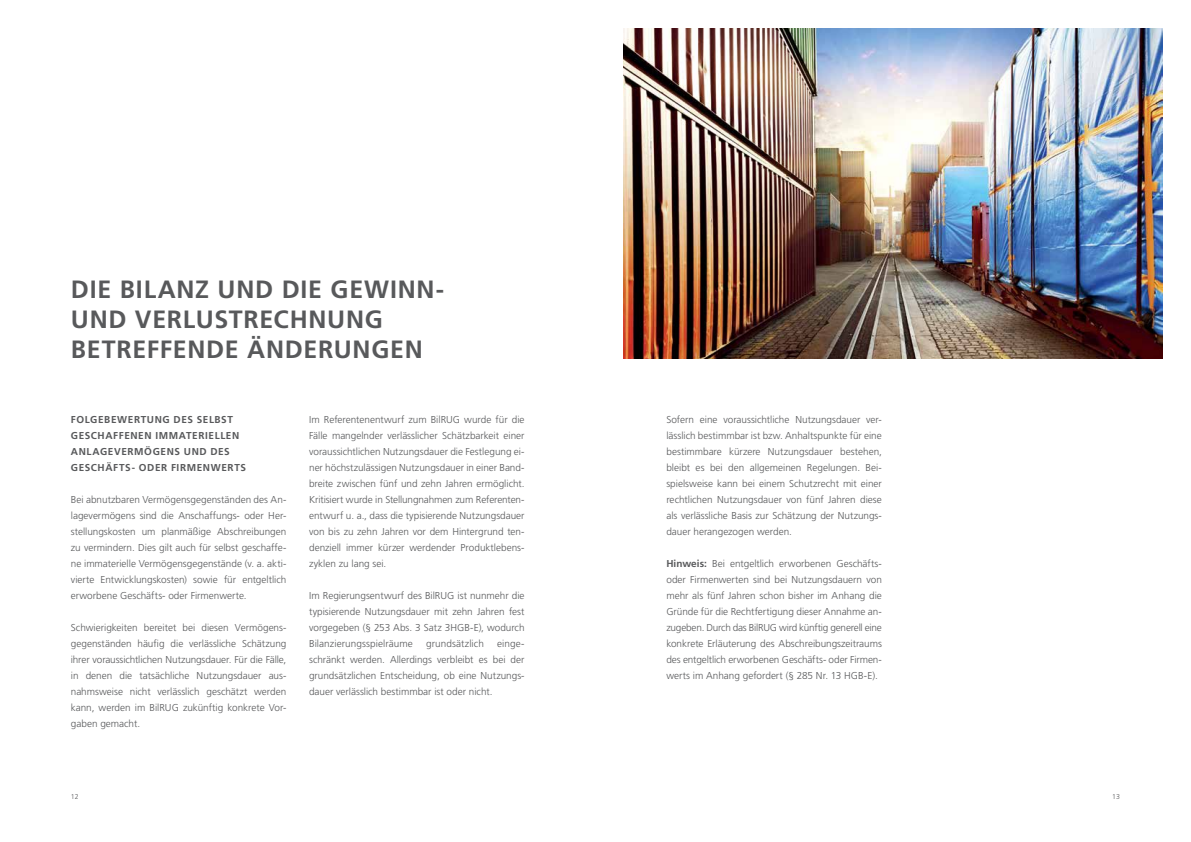
<style>
.page{position:relative;width:1191px;height:842px;background:#fff}
.page>*{position:absolute;margin:0;border:0;box-sizing:border-box;transform-origin:0 0}
.t1{font:700 25px/30px "Frutiger LT Std";letter-spacing:.03em;color:#58595b}
.t2{font:300 10px/16px "Frutiger LT Std";color:#58595b;text-align:justify}
.t3{font:700 10px/16px "Frutiger LT Std";letter-spacing:.06em;color:#58595b}
.t4{font:300 7px "Frutiger LT Std";color:#58595b}
.s1{font-weight:700}
</style>
<div class="page">
<img style="left:624px;top:28px;width:538px;height:331px">
<h1 class="t1" style="left:71px;top:274px;width:375px">DIE BILANZ UND DIE GEWINN-<br>UND VERLUSTRECHNUNG<br>BETREFFENDE ÄNDERUNGEN</h1>
<p class="t3" style="left:71px;top:411px;width:177px">FOLGEBEWERTUNG DES SELBST<br>GESCHAFFENEN IMMATERIELLEN<br>ANLAGEVERMÖGENS UND DES<br>GESCHÄFTS- ODER FIRMENWERTS</p>
<p class="t2" style="left:71px;top:492px;width:217px">Bei abnutzbaren Vermögensgegenständen des An&shy;lagevermögens sind die Anschaffungs- oder Her&shy;stellungskosten um planmäßige Abschreibungen zu vermindern. Dies gilt auch für selbst geschaffe&shy;ne immaterielle Vermögensgegenstände (v. a. akti&shy;vierte Entwicklungskosten) sowie für entgeltlich erworbene Geschäfts- oder Firmenwerte.</p>
<p class="t2" style="left:71px;top:620px;width:217px">Schwierigkeiten bereitet bei diesen Vermögens&shy;gegenständen häufig die verlässliche Schätzung ihrer voraussichtlichen Nutzungsdauer. Für die Fälle, in denen die tatsächliche Nutzungsdauer aus&shy;nahmsweise nicht verlässlich geschätzt werden kann, werden im BilRUG zukünftig konkrete Vor&shy;gaben gemacht.</p>
<p class="t2" style="left:309px;top:412px;width:217px">Im Referentenentwurf zum BilRUG wurde für die Fälle mangelnder verlässlicher Schätzbarkeit einer voraussichtlichen Nutzungsdauer die Festlegung ei&shy;ner höchstzulässigen Nutzungsdauer in einer Band&shy;breite zwischen fünf und zehn Jahren ermöglicht.<br>Kritisiert wurde in Stellungnahmen zum Referenten&shy;entwurf u. a., dass die typisierende Nutzungsdauer von bis zu zehn Jahren vor dem Hintergrund ten&shy;denziell immer kürzer werdender Produktlebens&shy;zyklen zu lang sei.</p>
<p class="t2" style="left:309px;top:588px;width:217px">Im Regierungsentwurf des BilRUG ist nunmehr die typisierende Nutzungsdauer mit zehn Jahren fest vorgegeben (§ 253 Abs. 3 Satz 3HGB-E), wodurch Bilanzierungsspielräume</p>
<p class="t2" style="left:426px;top:636px;width:59px">grundsätzlich</p>
<p class="t2" style="left:309px;top:636px;width:217px;text-indent:188px">einge&shy;schränkt werden. Allerdings verbleibt es bei der grundsätzlichen Entscheidung, ob eine Nutzungs&shy;dauer verlässlich bestimmbar ist oder nicht.</p>
<p class="t2" style="left:666px;top:412px;width:217px">Sofern eine voraussichtliche Nutzungsdauer ver&shy;lässlich bestimmbar ist bzw. Anhaltspunkte für eine bestimmbare kürzere Nutzungsdauer bestehen, bleibt es bei den allgemeinen Regelungen. Bei&shy;spielsweise kann bei einem Schutzrecht mit einer rechtlichen Nutzungsdauer von fünf Jahren diese als verlässliche Basis zur Schätzung der Nutzungs&shy;dauer herangezogen werden.</p>
<p class="t2" style="left:666px;top:556px;width:217px"><span class="s1">Hinweis:</span> Bei entgeltlich erworbenen Geschäfts&shy;oder Firmenwerten sind bei Nutzungsdauern von mehr als fünf Jahren schon bisher im Anhang die Gründe für die Rechtfertigung dieser Annahme an&shy;zugeben. Durch das BilRUG wird künftig generell eine konkrete Erläuterung des Abschreibungszeitraums des entgeltlich erworbenen Geschäfts- oder Firmen&shy;werts im Anhang gefordert (§ 285 Nr. 13 HGB-E).</p>
<p class="t4" style="left:71px;top:793px;width:9px">12</p>
<p class="t4" style="left:1112px;top:793px;width:9px">13</p>
</div>
